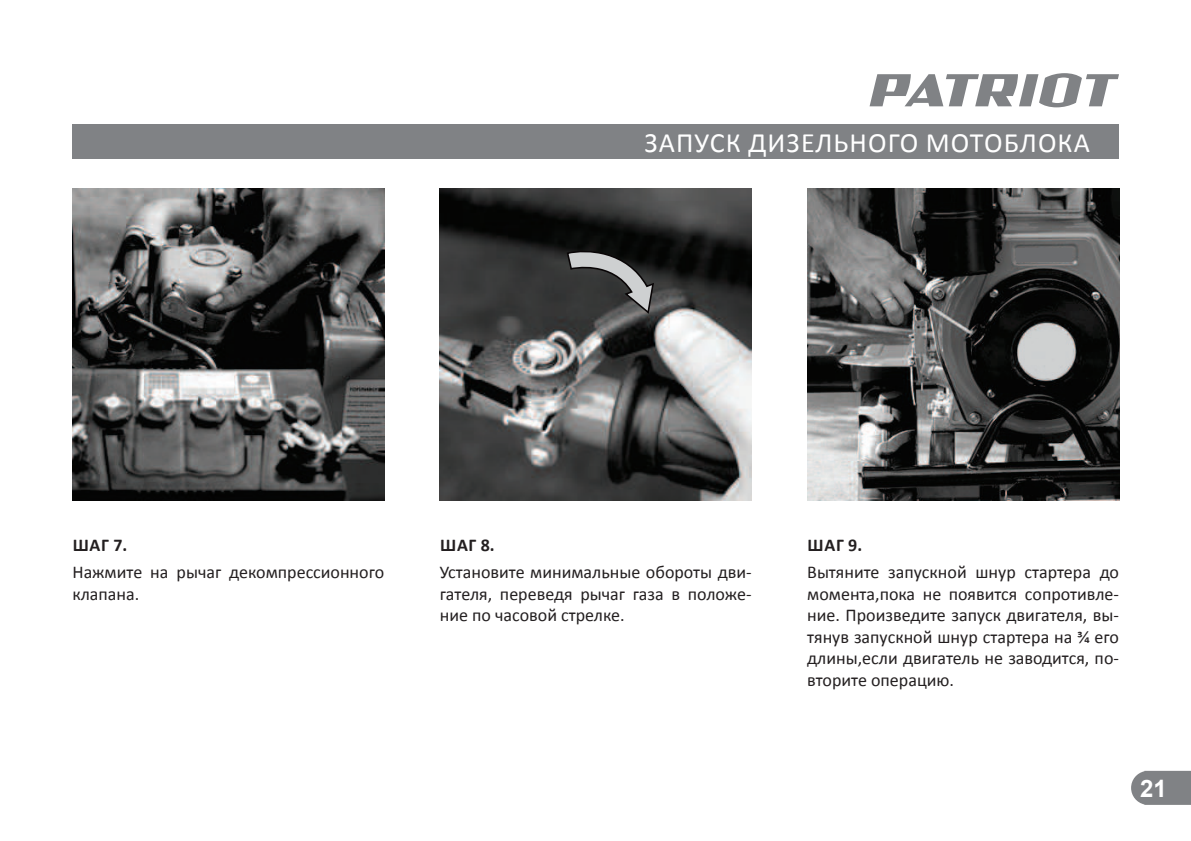
<style>
.page{position:relative;width:1191px;height:841px;background:#fff}
.page>*{position:absolute;margin:0;border:0;box-sizing:border-box;transform-origin:0 0}
.t1{font:28px "Calibri";letter-spacing:.04em;color:#fff}
.t2{font:700 24px "Arial";color:#fff}
.t3{font:18px/21.6px "Calibri";color:#231f20;text-align:justify}
.t4{font:700 18px "Calibri";letter-spacing:.04em;color:#231f20}
</style>
<div class="page">
<svg style="left:1131px;top:770px;width:60px;height:34px"></svg>
<svg style="left:870px;top:73px;width:249px;height:34px"></svg>
<div style="left:72px;top:124px;width:1047px;height:34px;background:#808285"></div>
<img style="left:72px;top:188px;width:312px;height:312px">
<img style="left:440px;top:188px;width:312px;height:312px">
<svg style="left:566px;top:249px;width:89px;height:66px"></svg>
<img style="left:807px;top:188px;width:312px;height:312px">
<div style="left:1016px;top:248px;width:56px;height:14px;background:#6b6c6e"></div>
<h1 class="t1" style="left:645px;top:124px;width:447px">ЗАПУСК ДИЗЕЛЬНОГО МОТОБЛОКА</h1>
<p class="t4" style="left:73px;top:533px;width:56px">ШАГ 7.</p>
<p class="t3" style="left:72px;top:561px;width:313px">Нажмите на рычаг декомпрессионного клапана.</p>
<p class="t4" style="left:440px;top:533px;width:56px">ШАГ 8.</p>
<p class="t3" style="left:440px;top:561px;width:313px">Установите минимальные обороты дви&shy;гателя, переведя рычаг газа в положе&shy;ние по часовой стрелке.</p>
<p class="t4" style="left:808px;top:533px;width:56px">ШАГ 9.</p>
<p class="t3" style="left:807px;top:561px;width:313px">Вытяните запускной шнур стартера до момента,пока не появится сопротивле&shy;ние. Произведите запуск двигателя, вы&shy;тянув запускной шнур стартера на 3/4 его длины,если двигатель не заводится, по&shy;вторите операцию.</p>
<h2 class="t2" style="left:1140px;top:771px;width:28px">21</h2>
</div>
